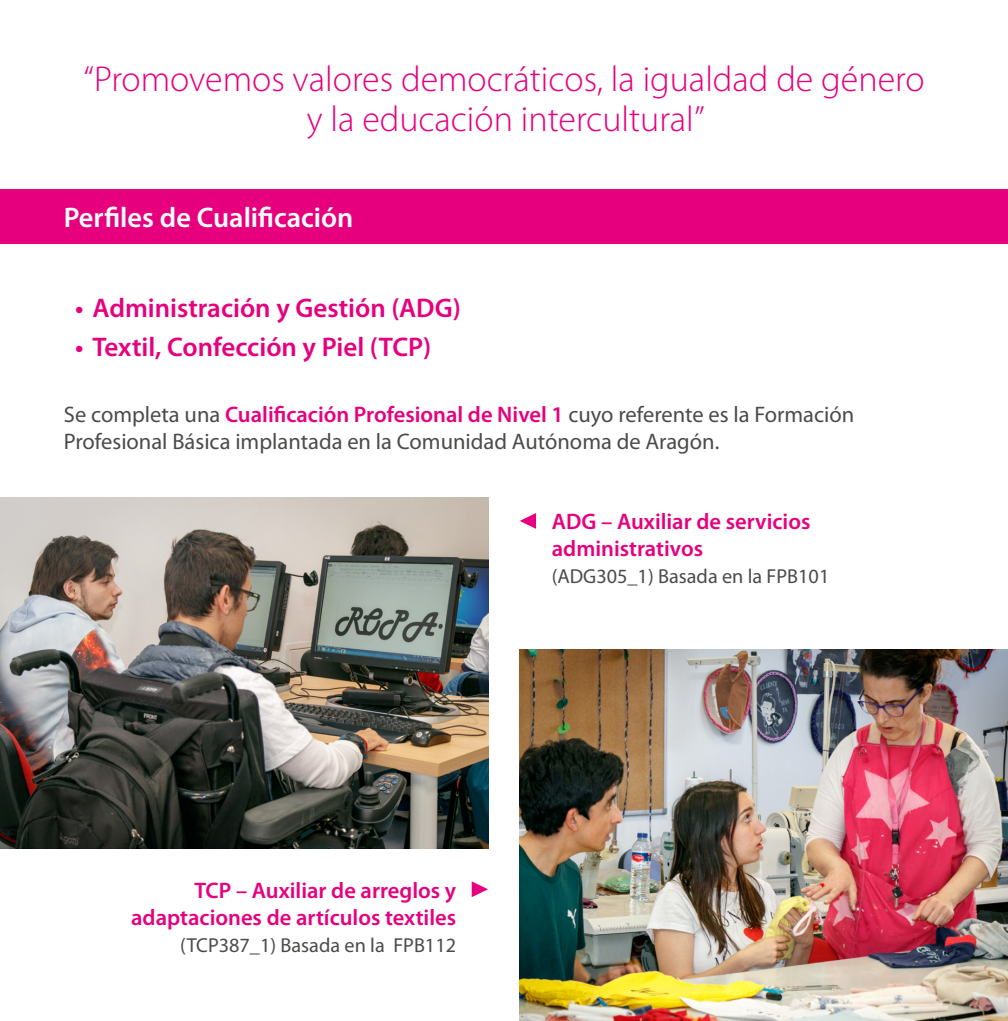
<style>
.page{position:relative;width:1008px;height:1021px;background:#fff}
.page>*{position:absolute;margin:0;border:0;box-sizing:border-box;transform-origin:0 0}
.t1{font:300 36px/40.5px "Myriad Pro";color:#e6007e;text-align:center}
.t2{font:600 28.35px "Myriad Pro";color:#fff}
.t3{font:600 27px "Myriad Pro";color:#e6007e}
.t4{font:22.5px/27px "Myriad Pro";color:#4b4b4a}
.t5{font:600 22.5px/27px "Myriad Pro";color:#e6007e;text-align:right}
.t6{font:20.25px "Myriad Pro";color:#4b4b4a}
.s1{font-weight:600;color:#e6007e}
</style>
<div class="page">
<div style="left:0;top:189px;width:1008px;height:54px;background:#e6007e"></div>
<img style="left:520px;top:649px;width:488px;height:371px">
<img style="left:0;top:497px;width:488px;height:351px">
<svg style="left:520px;top:513px;width:16px;height:16px"></svg>
<svg style="left:472px;top:881px;width:16px;height:16px"></svg>
<h1 class="t1" style="left:83px;top:58px;width:842px">“Promovemos valores democráticos, la igualdad de género y la educación intercultural”</h1>
<p class="t2" style="left:64px;top:199px;width:291px">Perfiles de Cualificación</p>
<p class="t3" style="left:75px;top:291px;width:387px">• Administración y Gestión (ADG)</p>
<p class="t3" style="left:75px;top:330px;width:357px">• Textil, Confección y Piel (TCP)</p>
<p class="t4" style="left:64px;top:400px;width:792px">Se completa una <span class="s1">Cualificación Profesional de Nivel 1</span> cuyo referente es la Formación<br>Profesional Básica implantada en la Comunidad Autónoma de Aragón.</p>
<p class="t5" style="left:552px;top:507px;width:260px;text-align:left">ADG – Auxiliar de servicios administrativos</p>
<p class="t6" style="left:552px;top:563px;width:279px">(ADG305_1) Basada en la FPB101</p>
<p class="t5" style="left:131px;top:876px;width:326px">TCP – Auxiliar de arreglos y adaptaciones de artículos textiles</p>
<p class="t6" style="left:180px;top:932px;width:278px">(TCP387_1) Basada en la FPB112</p>
</div>
